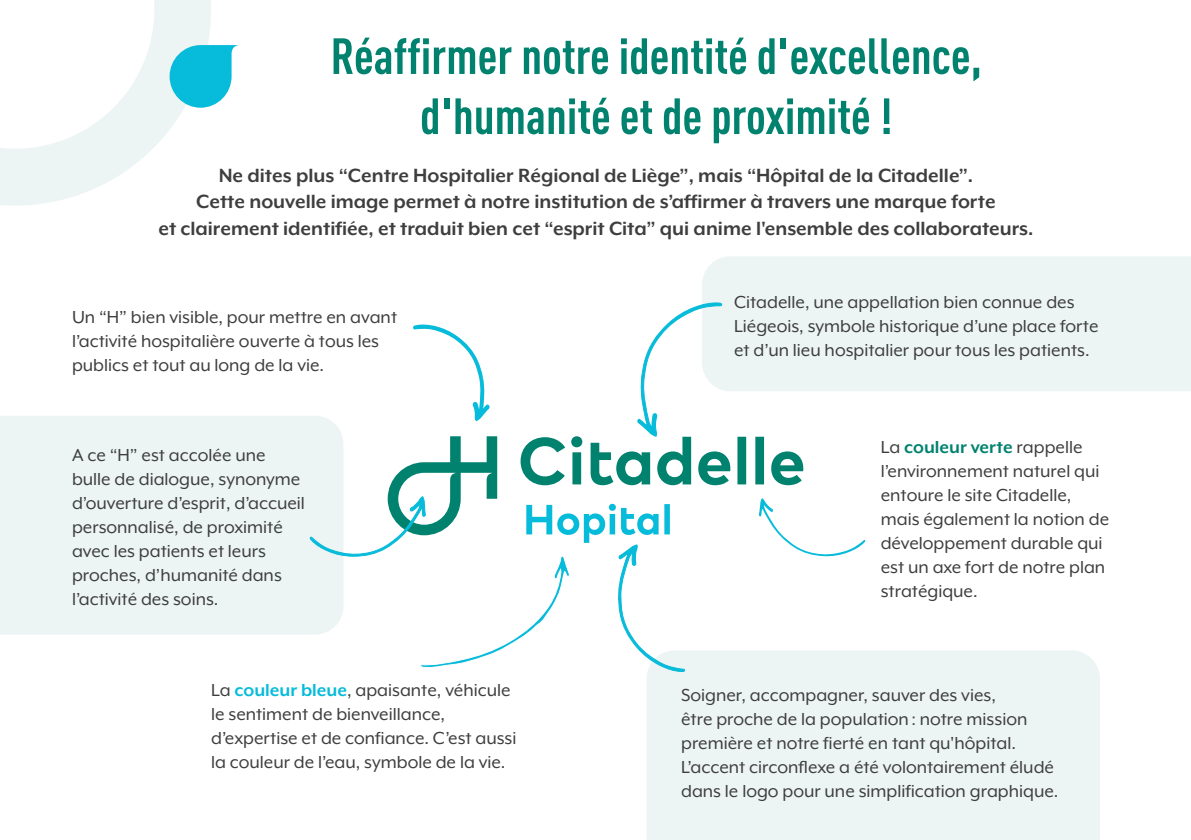
<style>
.page{position:relative;width:1191px;height:840px;background:#fff}
.page>*{position:absolute;margin:0;border:0;box-sizing:border-box;transform-origin:0 0}
.t1{font:700 condensed 50px/60px "DIN Pro";color:#00826f;text-align:center}
.t2{font:700 22px/26.4px "Mr Eaves XL Mod OT";color:#3e3e3f;text-align:center}
.t3{font:20px/24px "Mr Eaves XL Mod OT";color:#3e3e3f}
.s1{font-weight:700;color:#07bbda}
.s2{font-weight:700;color:#00826f}
</style>
<div class="page">
<div style="left:702px;top:256px;width:489px;height:135px;background:#edf5f4"></div>
<div style="left:647px;top:650px;width:453px;height:189px;background:#edf5f4"></div>
<div style="left:0;top:416px;width:308px;height:218px;background:#edf5f4"></div>
<svg style="left:0;top:0;width:211px;height:205px"></svg>
<svg style="left:170px;top:45px;width:69px;height:63px"></svg>
<svg style="left:308px;top:301px;width:557px;height:371px"></svg>
<p class="t1" style="left:330px;top:22px;width:653px">Réaffirmer notre identité d'excellence, d'humanité et de proximité !</p>
<p class="t2" style="left:158px;top:162px;width:876px">Ne dites plus “Centre Hospitalier Régional de Liège”, mais “Hôpital de la Citadelle”.<br>Cette nouvelle image permet à notre institution de s’affirmer à travers une marque forte<br>et clairement identifiée, et traduit bien cet “esprit Cita” qui anime l'ensemble des collaborateurs.</p>
<p class="t3" style="left:72px;top:304px;width:326px">Un “H” bien visible, pour mettre en avant l’activité hospitalière ouverte à tous les publics et tout au long de la vie.</p>
<p class="t3" style="left:72px;top:443px;width:234px">A ce “H” est accolée une bulle de dialogue, synonyme d’ouverture d’esprit, d’accueil personnalisé, de proximité avec les patients et leurs proches, d’humanité dans l’activité des soins.</p>
<p class="t3" style="left:211px;top:677px;width:307px">La <span class="s1">couleur bleue</span>, apaisante, véhicule le sentiment de bienveillance, d’expertise et de confiance. C’est aussi la couleur de l’eau, symbole de la vie.</p>
<p class="t3" style="left:734px;top:289px;width:366px">Citadelle, une appellation bien connue des<br>Liégeois, symbole historique d’une place forte et d’un lieu hospitalier pour tous les patients.</p>
<p class="t3" style="left:880px;top:435px;width:230px">La <span class="s2">couleur verte</span> rappelle l’environnement naturel qui entoure le site Citadelle, mais également la notion de développement durable qui est un axe fort de notre plan stratégique.</p>
<p class="t3" style="left:681px;top:682px;width:379px">Soigner, accompagner, sauver des vies,<br>être proche de la population: notre mission première et notre fierté en tant qu'hôpital.<br>L’accent circonflexe a été volontairement éludé dans le logo pour une simplification graphique.</p>
</div>
